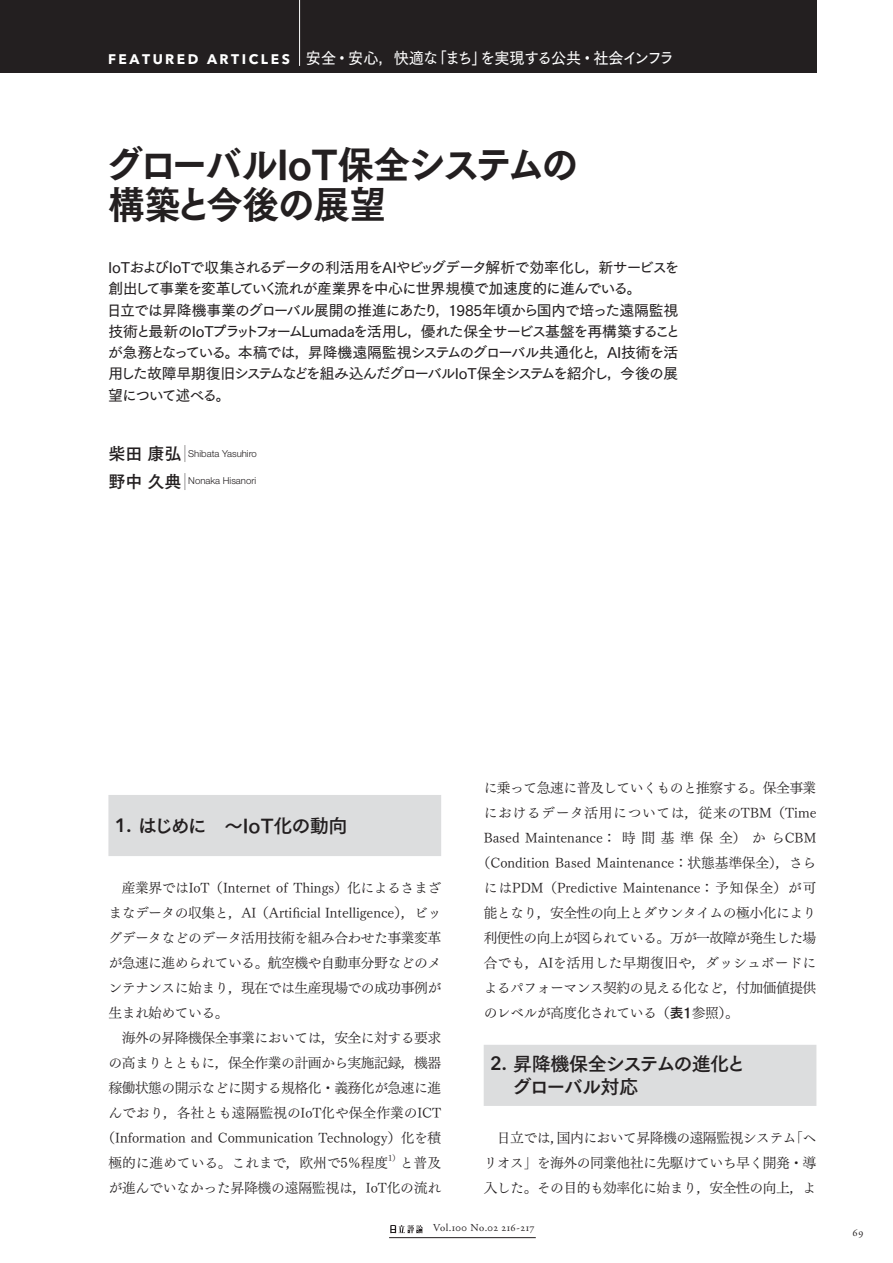
<style>
.page{position:relative;width:893px;height:1263px;background:#fff}
.page>*{position:absolute;margin:0;border:0;box-sizing:border-box;transform-origin:0 0}
.t1{font:38.25px/40.3px "Tsuku Go Pro E 90 pv RKSJ H";letter-spacing:-.025em;color:#231f20;scale:.95 1}
.t2{font:19.2px/23.4px "Tsuku Go Pro B 90 pv RKSJ H";letter-spacing:-.045em;color:#231f20}
.t3{font:15.9px "Tsuku Go Pro D 90 pv RKSJ H";letter-spacing:-.06em;color:#fff;scale:.95 1}
.t4{font:14.85px/21.3px "Tsuku Go Pro D 90 pv RKSJ H";letter-spacing:-.065em;color:#231f20}
.t5{font:13.8px/25px "Tsuku Min Pro R 90 pv RKSJ H";letter-spacing:-.04em;color:#231f20;text-align:justify}
.t6{font:13.8px "Tsuku Min Pro R 90 pv RKSJ H";color:#231f20}
.t7{font:13.8px/25px "Tsuku Min Pro R 90 pv RKSJ H";letter-spacing:-.02em;color:#231f20;text-align:right}
.t8{font:13.8px "Tsuku Min Pro R 90 pv RKSJ H";letter-spacing:-.005em;color:#231f20}
.t9{font:13.8px "Tsuku Min Pro R 90 pv RKSJ H";letter-spacing:.04em;color:#231f20}
.t10{font:13.8px "Tsuku Min Pro R 90 pv RKSJ H";letter-spacing:.005em;color:#231f20}
.t11{font:13.8px "Tsuku Min Pro R 90 pv RKSJ H";letter-spacing:-.01em;color:#231f20}
.t12{font:10.65px "Adobe Garamond Pro";letter-spacing:.045em;color:#231f20}
.t13{font:300 9.6px "Helvetica Neue LT Std";color:#231f20}
.t14{font:8.1px "Tsuku Min Pro R 90 pv RKSJ H";color:#231f20}
.s1{font-family:"Avenir Next LT Pro";font-weight:700;font-size:13.8px}
.s2{font-family:"Tsuku Go Pro B 90 pv RKSJ H";font-weight:400;font-size:16.95px}
.s3{font-family:"Avenir Next LT Pro";font-weight:600}
.s4{font-family:"Tsuku Go Pro B 90 pv RKSJ H"}
</style>
<div class="page">
<hr style="left:389px;top:1237px;width:147px;height:1px;background:#231f20">
<svg style="left:390px;top:1225px;width:33px;height:8px"></svg>
<div style="left:108px;top:795px;width:333px;height:61px;background:#dcddde"></div>
<div style="left:484px;top:1045px;width:332px;height:61px;background:#dcddde"></div>
<div style="left:0;top:0;width:816px;height:72px;background:#231f20"></div>
<hr style="left:299px;top:0;width:1px;height:66px;background:#fff">
<p class="t3" style="left:108px;top:52px;width:597px"><span class="s1">F EAT U R E D A RT I C L E S</span> 安全・安心，快適な「まち」を実現する公共・社会インフラ</p>
<h1 class="t1" style="left:107px;top:149px;width:497px">グローバルIoT保全システムの構築と今後の展望</h1>
<p class="t4" style="left:107px;top:259px;width:575px">IoTおよびIoTで収集されるデータの利活用をAIやビッグデータ解析で効率化し，新サービスを創出して事業を変革していく流れが産業界を中心に世界規模で加速度的に進んでいる。<br>日立では昇降機事業のグローバル展開の推進にあたり，1985年頃から国内で培った遠隔監視技術と最新のIoTプラットフォームLumadaを活用し，優れた保全サービス基盤を再構築することが急務となっている。本稿では，昇降機遠隔監視システムのグローバル共通化と，AI技術を活用した故障早期復旧システムなどを組み込んだグローバルIoT保全システムを紹介し，今後の展望について述べる。</p>
<p class="t13" style="left:108px;top:448px;width:150px"><span class="s2">柴田 康弘｜</span> Shibata Yasuhiro</p>
<p class="t13" style="left:108px;top:475px;width:149px"><span class="s2">野中 久典｜</span> Nonaka Hisanori</p>
<h2 class="t2" style="left:115px;top:816px;width:234px"><span class="s3">1.</span> はじめに　～IoT化の動向</h2>
<p class="t5" style="left:108px;top:877px;width:334px;text-indent:13px">産業界ではIoT（Internet of Things）化によるさまざまなデータの収集と，AI（Artificial Intelligence），ビッグデータなどのデータ活用技術を組み合わせた事業変革が急速に進められている。航空機や自動車分野などのメンテナンスに始まり，現在では生産現場での成功事例が生まれ始めている。</p>
<p class="t5" style="left:122px;top:1027px;width:321px">海外の昇降機保全事業においては，安全に対する要求</p>
<p class="t5" style="left:108px;top:1052px;width:334px">の高まりとともに，保全作業の計画から実施記録，機器</p>
<p class="t5" style="left:108px;top:1077px;width:334px">稼働状態の開示などに関する規格化・義務化が急速に進</p>
<p class="t8" style="left:108px;top:1107px;width:334px">んでおり，各社とも遠隔監視のIoT化や保全作業のICT</p>
<p class="t6" style="left:102px;top:1132px;width:341px">（Information and Communication Technology）化を積</p>
<p class="t11" style="left:108px;top:1157px;width:281px">極的に進めている。これまで，欧州で5％程度</p>
<p class="t14" style="left:388px;top:1155px;width:14px">1）</p>
<p class="t7" style="left:108px;top:1152px;width:334px">と普及<br>が進んでいなかった昇降機の遠隔監視は，IoT化の流れ</p>
<p class="t5" style="left:484px;top:777px;width:334px">に乗って急速に普及していくものと推察する。保全事業</p>
<p class="t9" style="left:484px;top:808px;width:334px">におけるデータ活用については，従来のTBM（Time</p>
<p class="t6" style="left:484px;top:833px;width:334px">Based Maintenance：時間基準保全）からCBM</p>
<p class="t6" style="left:477px;top:857px;width:341px">（Condition Based Maintenance：状態基準保全），さら</p>
<p class="t6" style="left:484px;top:882px;width:334px">にはPDM（Predictive Maintenance：予知保全）が可</p>
<p class="t5" style="left:484px;top:902px;width:334px">能となり，安全性の向上とダウンタイムの極小化により</p>
<p class="t5" style="left:484px;top:927px;width:334px">利便性の向上が図られている。万が一故障が発生した場</p>
<p class="t10" style="left:484px;top:957px;width:334px">合でも，AIを活用した早期復旧や，ダッシュボードに</p>
<p class="t5" style="left:484px;top:977px;width:334px">よるパフォーマンス契約の見える化など，付加価値提供</p>
<p class="t5" style="left:484px;top:1002px;width:257px">のレベルが高度化されている（<span class="s4">表1</span>参照）。</p>
<h2 class="t2" style="left:512px;top:1054px;width:235px;text-indent:-22px"><span class="s3">2.</span> 昇降機保全システムの進化とグローバル対応</h2>
<p class="t5" style="left:484px;top:1127px;width:334px;text-indent:13px">日立では，国内において昇降機の遠隔監視システム「ヘリオス」を海外の同業他社に先駆けていち早く開発・導入した。その目的も効率化に始まり，安全性の向上，よ</p>
<p class="t12" style="left:433px;top:1221px;width:103px">Vol.100 No.02 216-217</p>
<p class="t12" style="left:852px;top:1226px;width:12px">69</p>
</div>
